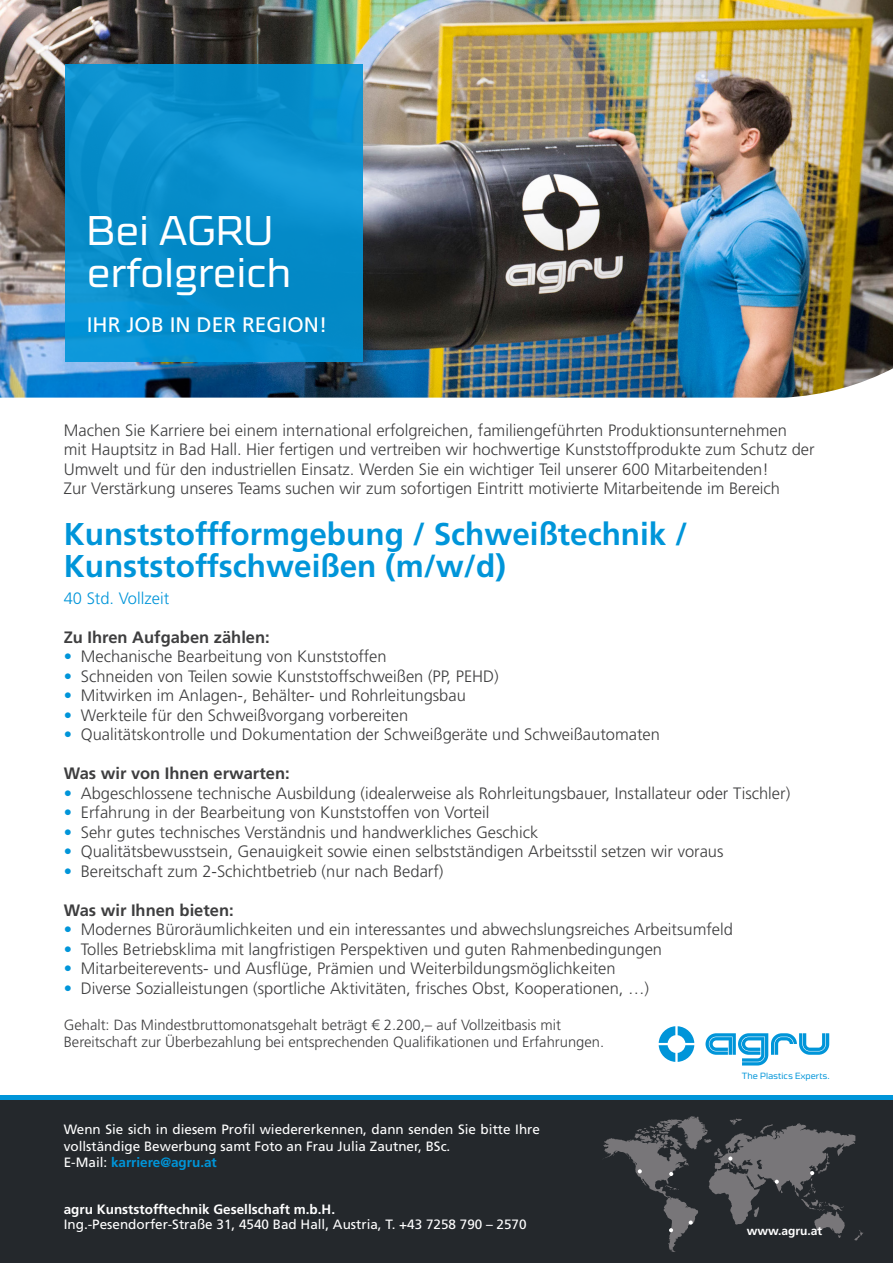
<style>
.page{position:relative;width:893px;height:1263px;background:#fff}
.page>*{position:absolute;margin:0;border:0;box-sizing:border-box;transform-origin:0 0}
.t1{font:300 42px "Cube Pro";color:#fff}
.t2{font:700 31.5px "Frutiger LT Std";color:#0095d9}
.t3{font:21px "Frutiger LT Std";color:#fff}
.t4{font:300 16.5px/19.5px "Frutiger LT Std";color:#3e3e3f}
.t5{font:700 16.5px "Frutiger LT Std";color:#3e3e3f}
.t6{font:300 16.5px "Frutiger LT Std";color:#0095d9}
.t7{font:300 14.7px/17px "Frutiger LT Std";color:#3e3e3f}
.t8{font:13.5px/16.5px "Frutiger LT Std";color:#fff}
.t9{font:700 13.5px "Frutiger LT Std";color:#fff}
.t10{font:700 13.5px "Frutiger LT Std";color:#0095d9}
.t11{font:700 12px "Frutiger LT Std";color:#fff}
.t12{font:300 9.15px "Cube Pro";color:#0095d9}
.s1{color:#0095d9}
.s2{font-weight:400;color:#fff}
</style>
<div class="page">
<img style="left:0;top:0;width:893px;height:398px">
<svg style="left:65px;top:64px;width:298px;height:297px;background:#088fcc"></svg>
<div style="left:0;top:1098px;width:893px;height:165px;background:#24282c"></div>
<hr style="left:0;top:1095px;width:893px;height:4px;background:#0095d9">
<svg style="left:659px;top:1026px;width:35px;height:36px"></svg>
<svg style="left:705px;top:1033px;width:124px;height:32px"></svg>
<svg style="left:603px;top:1116px;width:260px;height:136px"></svg>
<p class="t1" style="left:87px;top:207px;width:188px">Bei AGRU</p>
<p class="t1" style="left:87px;top:249px;width:206px">erfolgreich</p>
<p class="t3" style="left:87px;top:312px;width:242px">IHR JOB IN DER REGION!</p>
<p class="t4" style="left:64px;top:420px;width:752px">Machen Sie Karriere bei einem international erfolgreichen, familiengeführten Produktionsunternehmen<br>mit Hauptsitz in Bad Hall. Hier fertigen und vertreiben wir hochwertige Kunststoffprodukte zum Schutz der</p>
<p class="t4" style="left:64px;top:459px;width:707px">Umwelt und für den industriellen Einsatz. Werden Sie ein wichtiger Teil unserer 600 Mitarbeitenden!</p>
<p class="t4" style="left:64px;top:479px;width:718px">Zur Verstärkung unseres Teams suchen wir zum sofortigen Eintritt motivierte Mitarbeitende im Bereich</p>
<p class="t2" style="left:64px;top:516px;width:625px">Kunststoffformgebung / Schweißtechnik /</p>
<p class="t2" style="left:64px;top:547px;width:444px">Kunststoffschweißen (m/w/d)</p>
<p class="t6" style="left:64px;top:589px;width:107px">40 Std. Vollzeit</p>
<p class="t5" style="left:64px;top:627px;width:208px">Zu Ihren Aufgaben zählen:</p>
<p class="t4" style="left:64px;top:647px;width:324px"><span class="s1">•</span> Mechanische Bearbeitung von Kunststoffen</p>
<p class="t4" style="left:64px;top:667px;width:437px"><span class="s1">•</span> Schneiden von Teilen sowie Kunststoffschweißen (PP, PEHD)</p>
<p class="t4" style="left:64px;top:686px;width:404px"><span class="s1">•</span> Mitwirken im Anlagen-, Behälter- und Rohrleitungsbau</p>
<p class="t4" style="left:64px;top:706px;width:346px"><span class="s1">•</span> Werkteile für den Schweißvorgang vorbereiten</p>
<p class="t4" style="left:64px;top:725px;width:598px"><span class="s1">•</span> Qualitätskontrolle und Dokumentation der Schweißgeräte und Schweißautomaten</p>
<p class="t5" style="left:64px;top:764px;width:227px">Was wir von Ihnen erwarten:</p>
<p class="t4" style="left:64px;top:784px;width:728px"><span class="s1">•</span> Abgeschlossene technische Ausbildung (idealerweise als Rohrleitungsbauer, Installateur oder Tischler)</p>
<p class="t4" style="left:64px;top:803px;width:427px"><span class="s1">•</span> Erfahrung in der Bearbeitung von Kunststoffen von Vorteil</p>
<p class="t4" style="left:64px;top:823px;width:476px"><span class="s1">•</span> Sehr gutes technisches Verständnis und handwerkliches Geschick</p>
<p class="t4" style="left:64px;top:842px;width:661px"><span class="s1">•</span> Qualitätsbewusstsein, Genauigkeit sowie einen selbstständigen Arbeitsstil setzen wir voraus</p>
<p class="t4" style="left:64px;top:862px;width:381px"><span class="s1">•</span> Bereitschaft zum 2-Schichtbetrieb (nur nach Bedarf)</p>
<p class="t5" style="left:64px;top:900px;width:171px">Was wir Ihnen bieten:</p>
<p class="t4" style="left:64px;top:920px;width:671px"><span class="s1">•</span> Modernes Büroräumlichkeiten und ein interessantes und abwechslungsreiches Arbeitsumfeld</p>
<p class="t4" style="left:64px;top:940px;width:600px"><span class="s1">•</span> Tolles Betriebsklima mit langfristigen Perspektiven und guten Rahmenbedingungen</p>
<p class="t4" style="left:64px;top:959px;width:553px"><span class="s1">•</span> Mitarbeiterevents- und Ausflüge, Prämien und Weiterbildungsmöglichkeiten</p>
<p class="t4" style="left:64px;top:979px;width:587px"><span class="s1">•</span> Diverse Sozialleistungen (sportliche Aktivitäten, frisches Obst, Kooperationen, …)</p>
<p class="t7" style="left:64px;top:1017px;width:542px">Gehalt: Das Mindestbruttomonatsgehalt beträgt € 2.200,– auf Vollzeitbasis mit<br>Bereitschaft zur Überbezahlung bei entsprechenden Qualifikationen und Erfahrungen.</p>
<p class="t12" style="left:742px;top:1071px;width:89px">The Plastics Experts.</p>
<p class="t8" style="left:64px;top:1121px;width:478px">Wenn Sie sich in diesem Profil wiedererkennen, dann senden Sie bitte Ihre vollständige Bewerbung samt Foto an Frau Julia Zautner, BSc.</p>
<p class="t10" style="left:64px;top:1155px;width:155px"><span class="s2">E-Mail:</span> karriere@agru.at</p>
<p class="t9" style="left:64px;top:1202px;width:273px">agru Kunststofftechnik Gesellschaft m.b.H.</p>
<p class="t8" style="left:64px;top:1216px;width:464px">Ing.-Pesendorfer-Straße 31, 4540 Bad Hall, Austria, T. +43 7258 790 – 2570</p>
<p class="t11" style="left:747px;top:1223px;width:77px">www.agru.at</p>
</div>
